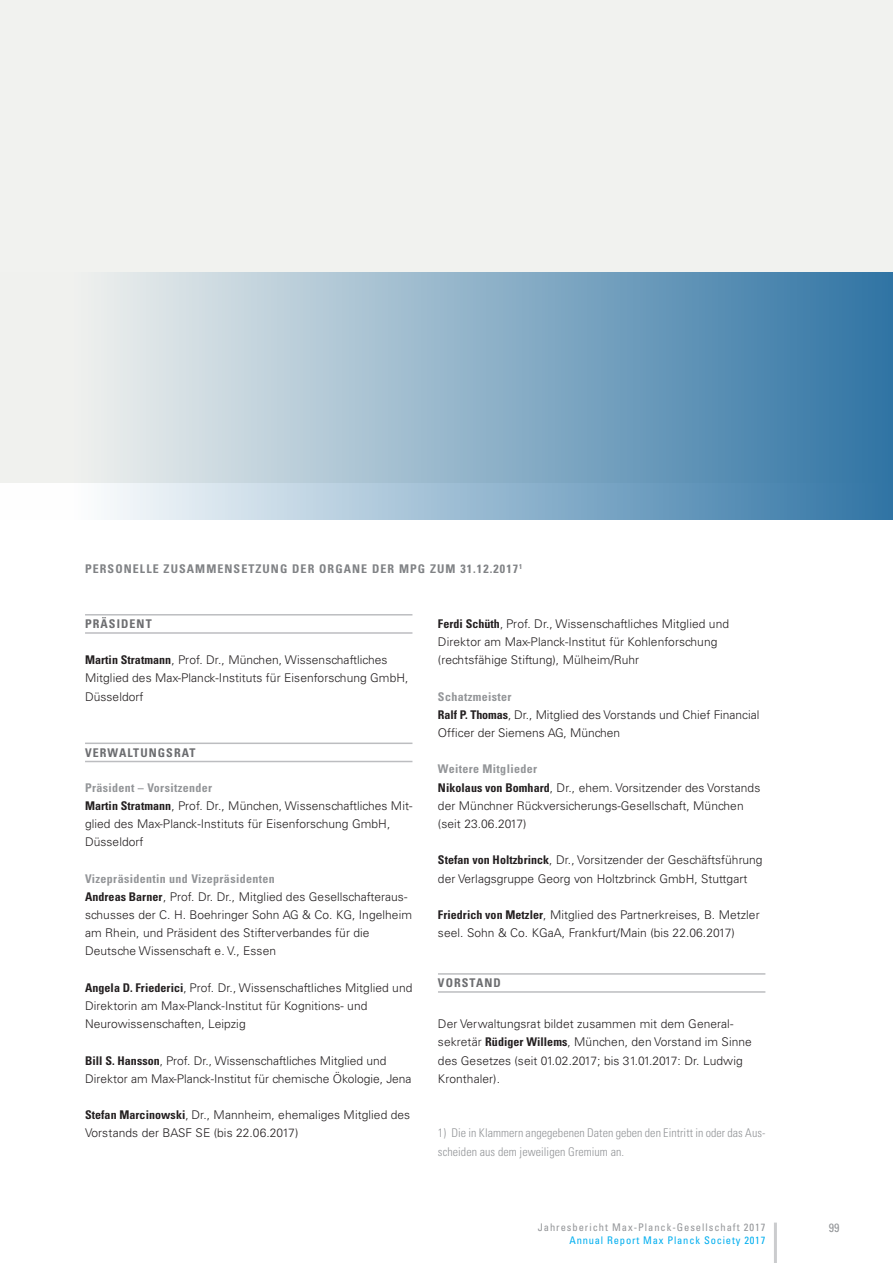
<style>
.page{position:relative;width:893px;height:1263px;background:#fff}
.page>*{position:absolute;margin:0;border:0;box-sizing:border-box;transform-origin:0 0}
.t1{font:300 12px/18.1px "Univers LT";letter-spacing:.005em;color:#231f20}
.t2{font:300 condensed 12px/18.1px "Univers LT";letter-spacing:.005em;color:#939598}
.t3{font:700 condensed 12px "Univers LT";letter-spacing:.09em;color:#808285}
.t4{font:700 condensed 12px "Univers LT";letter-spacing:.09em;color:#6c6d70}
.t5{font:condensed 12px "Univers LT";color:#939598}
.t6{font:condensed 10.5px "Univers LT";letter-spacing:.09em;color:#939598}
.t7{font:condensed 10.5px "Univers LT";letter-spacing:.075em;color:#00aeef}
.s1{font-weight:700;font-stretch:condensed}
.s2{font-weight:700;font-stretch:condensed;color:#939598}
</style>
<div class="page">
<div style="left:0;top:0;width:893px;height:482px;background:#f1f2ef"></div>
<hr style="left:774px;top:1222px;width:3px;height:41px;background:#cbccce">
<hr style="left:85px;top:614px;width:327px;height:1px;background:#bcbdc0">
<hr style="left:85px;top:632px;width:327px;height:2px;background:#bcbdc0">
<hr style="left:85px;top:742px;width:327px;height:2px;background:#bcbdc0">
<hr style="left:85px;top:761px;width:327px;height:1px;background:#bcbdc0">
<hr style="left:438px;top:973px;width:327px;height:2px;background:#bcbdc0">
<hr style="left:438px;top:991px;width:327px;height:2px;background:#bcbdc0">
<div style="left:0;top:272px;width:893px;height:248px;background:linear-gradient(to right,#fffcf6,#3175a4)"></div>
<p class="t3" style="left:85px;top:561px;width:16px">Pers</p>
<p class="t3" style="left:115px;top:561px;width:17px">onelle</p>
<p class="t3" style="left:164px;top:561px;width:17px">Zusammensetzung</p>
<p class="t3" style="left:292px;top:561px;width:8px">der</p>
<p class="t3" style="left:319px;top:561px;width:9px">Organe</p>
<p class="t3" style="left:372px;top:561px;width:8px">der</p>
<p class="t3" style="left:399px;top:561px;width:41px">MPG zum</p>
<p class="t3" style="left:460px;top:561px;width:63px">31.12.2017<sup>1</sup></p>
<p class="t4" style="left:85px;top:616px;width:68px">PRÄSIDENT</p>
<p class="t1" style="left:85px;top:651px;width:325px"><span class="s1">Martin Stratmann</span>, Prof. Dr., München, Wissenschaftliches<br>Mitglied des Max-Planck-Instituts für Eisenforschung GmbH,<br>Düsseldorf</p>
<p class="t4" style="left:85px;top:745px;width:112px">VERWALTUNGSRAT</p>
<p class="t1" style="left:85px;top:778px;width:329px"><span class="s2">Präsident – Vorsitzender<br></span><span class="s1">Martin Stratmann</span>, Prof. Dr., München, Wissenschaftliches Mit&shy;glied des Max-Planck-Instituts für Eisenforschung GmbH, Düsseldorf</p>
<p class="t1" style="left:85px;top:869px;width:329px"><span class="s2">Vizepräsidentin und Vizepräsidenten<br></span><span class="s1">Andreas Barner</span>, Prof. Dr. Dr., Mitglied des Gesellschafteraus&shy;schusses der C. H. Boehringer Sohn AG &amp; Co. KG, Ingelheim am Rhein, und Präsident des Stifterverbandes für die Deutsche Wissenschaft e. V., Essen</p>
<p class="t1" style="left:85px;top:978px;width:329px"><span class="s1">Angela D. Friederici</span>, Prof. Dr., Wissenschaftliches Mitglied und<br>Direktorin am Max-Planck-Institut für Kognitions- und<br>Neurowissenschaften, Leipzig</p>
<p class="t1" style="left:85px;top:1051px;width:328px"><span class="s1">Bill S. Hansson</span>, Prof. Dr., Wissenschaftliches Mitglied und<br>Direktor am Max-Planck-Institut für chemische Ökologie, Jena</p>
<p class="t1" style="left:85px;top:1106px;width:327px"><span class="s1">Stefan Marcinowski</span>, Dr., Mannheim, ehemaliges Mitglied des<br>Vorstands der BASF SE (bis 22.06.2017)</p>
<p class="t1" style="left:438px;top:614px;width:293px"><span class="s1">Ferdi Schüth</span>, Prof. Dr., Wissenschaftliches Mitglied und<br>Direktor am Max-Planck-Institut für Kohlenforschung (rechtsfähige Stiftung), Mülheim/Ruhr</p>
<p class="t1" style="left:438px;top:687px;width:323px"><span class="s2">Schatzmeister<br></span><span class="s1">Ralf P. Thomas</span>, Dr., Mitglied des Vorstands und Chief Financial<br>Officer der Siemens AG, München</p>
<p class="t1" style="left:438px;top:760px;width:324px"><span class="s2">Weitere Mitglieder<br></span><span class="s1">Nikolaus von Bomhard</span>, Dr., ehem. Vorsitzender des Vorstands der Münchner Rückversicherungs-Gesellschaft, München (seit 23.06.2017)</p>
<p class="t1" style="left:438px;top:851px;width:326px"><span class="s1">Stefan von Holtzbrinck</span>, Dr., Vorsitzender der Geschäftsführung der Verlagsgruppe Georg von Holtzbrinck GmbH, Stuttgart</p>
<p class="t1" style="left:438px;top:906px;width:323px"><span class="s1">Friedrich von Metzler</span>, Mitglied des Partnerkreises, B. Metzler seel. Sohn &amp; Co. KGaA, Frankfurt/Main (bis 22.06.2017)</p>
<p class="t4" style="left:438px;top:976px;width:64px">VORSTAND</p>
<p class="t1" style="left:438px;top:1015px;width:315px">Der Verwaltungsrat bildet zusammen mit dem General&shy;sekretär <span class="s1">Rüdiger Willems</span>, München, den Vorstand im Sinne des Gesetzes (seit 01.02.2017; bis 31.01.2017: Dr. Ludwig Kronthaler).</p>
<p class="t2" style="left:438px;top:1124px;width:329px">1) Die in Klammern angegebenen Daten geben den Eintritt in oder das Aus&shy;scheiden aus dem jeweiligen Gremium an.</p>
<p class="t6" style="left:538px;top:1220px;width:229px">Jahresbericht Max-Planck-Gesellschaft 2017</p>
<p class="t7" style="left:569px;top:1233px;width:197px">Annual Report Max Planck Society 2017</p>
<p class="t5" style="left:829px;top:1220px;width:12px">99</p>
</div>
